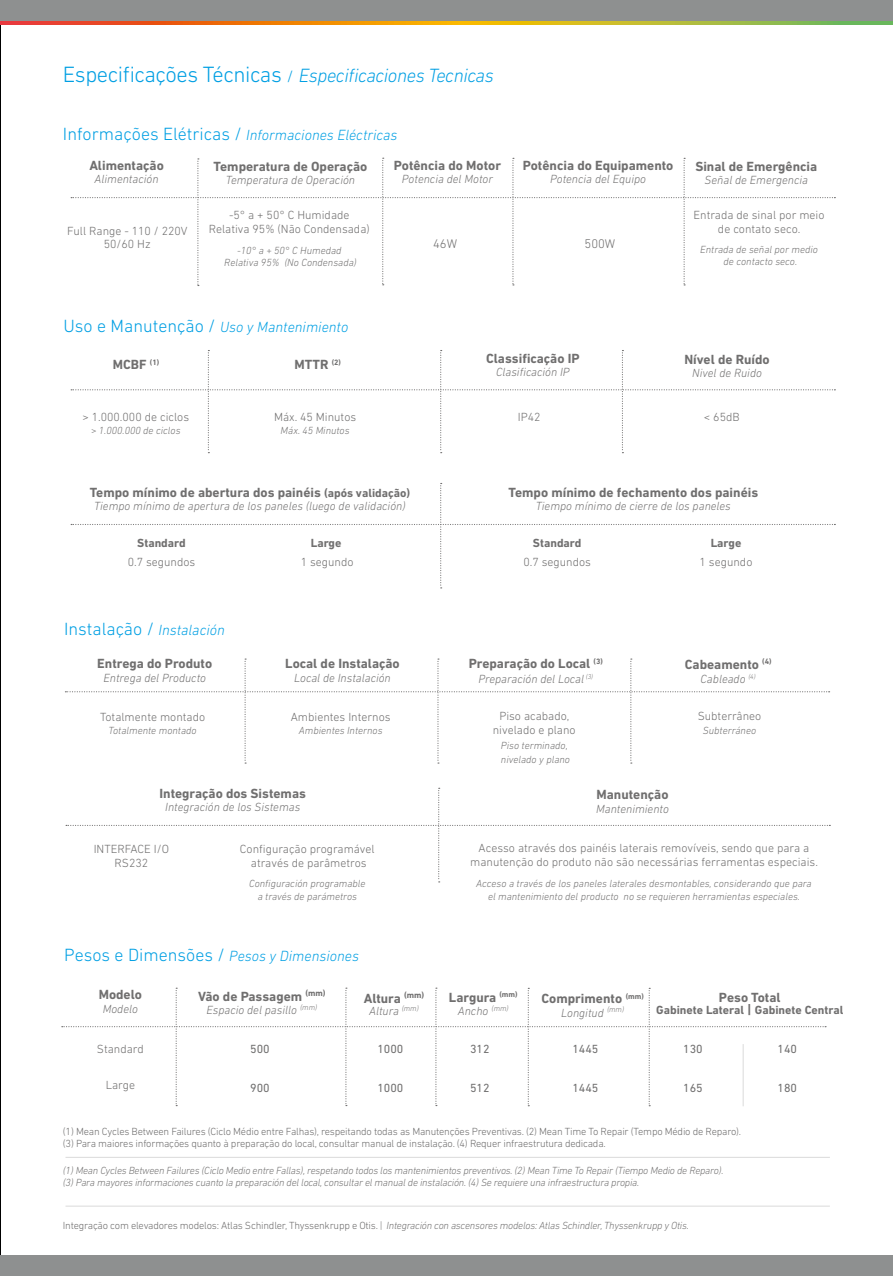
<style>
.page{position:relative;width:893px;height:1276px;background:#fff}
.page>*{position:absolute;margin:0;border:0;box-sizing:border-box;transform-origin:0 0}
.t1{font:italic 300 19.5px "DIN Next LT Pro";letter-spacing:-.02em;color:#009fe3}
.t2{font:300 18px "DIN Next LT Pro";color:#009fe3}
.t3{font:italic 300 15px "DIN Next LT Pro";color:#009fe3}
.t4{font:700 13.5px "DIN Next LT Pro";color:#706f6f}
.t5{font:300 12.75px "DIN Next LT Pro";color:#706f6f}
.t6{font:300 12px/13.5px "DIN Next LT Pro";color:#706f6f;text-align:center}
.t7{font:italic 300 12px "DIN Next LT Pro";color:#706f6f}
.t8{font:700 12px "DIN Next LT Pro";color:#706f6f}
.t9{font:12px "DIN Next LT Pro";color:#706f6f}
.t10{font:italic 300 10.5px/12px "DIN Next LT Pro";letter-spacing:-.02em;color:#706f6f}
.t11{font:italic 300 10.5px/13.5px "DIN Next LT Pro";color:#706f6f;text-align:center}
.t12{font:300 10.5px/12px "DIN Next LT Pro";letter-spacing:-.02em;color:#706f6f}
.s1{font-style:normal;font-size:22.5px}
.s2{font-style:normal;font-size:16.5px}
.s3{font-style:normal;font-size:18px}
.s4{font-size:12px}
.s5{font-style:italic;font-size:15px}
.s6{font-size:13.5px}
.s7{font-style:normal}
</style>
<div class="page">
<svg style="left:71px;top:158px;width:764px;height:128px"></svg>
<svg style="left:71px;top:350px;width:764px;height:103px"></svg>
<svg style="left:71px;top:483px;width:764px;height:105px"></svg>
<svg style="left:62px;top:987px;width:764px;height:119px"></svg>
<svg style="left:66px;top:787px;width:764px;height:95px"></svg>
<svg style="left:65px;top:658px;width:765px;height:105px"></svg>
<hr style="left:743px;top:1044px;width:1px;height:62px;background:#dadada">
<hr style="left:65px;top:1157px;width:765px;height:1px;background:#dadada">
<hr style="left:65px;top:1205px;width:765px;height:1px;background:#dadada">
<div style="left:0;top:1256px;width:893px;height:20px;background:#8e9090"></div>
<svg style="left:0;top:20px;width:893px;height:5px;background:#c39337"></svg>
<div style="left:0;top:0;width:893px;height:20px;background:#8e9090"></div>
<h1 class="t1" style="left:63px;top:64px;width:432px"><span class="s1">Especificações Técnicas</span> <span class="s2">/</span> Especificaciones Tecnicas</h1>
<p class="t3" style="left:63px;top:126px;width:336px"><span class="s3">Informações Elétricas /</span> Informaciones Eléctricas</p>
<p class="t4" style="left:89px;top:157px;width:76px">Alimentação</p>
<p class="t7" style="left:95px;top:172px;width:65px">Alimentación</p>
<p class="t4" style="left:214px;top:158px;width:155px">Temperatura de Operação</p>
<p class="t7" style="left:226px;top:173px;width:131px">Temperatura de Operación</p>
<p class="t4" style="left:394px;top:157px;width:109px">Potência do Motor</p>
<p class="t7" style="left:402px;top:172px;width:93px">Potencia del Motor</p>
<p class="t4" style="left:523px;top:157px;width:152px">Potência do Equipamento</p>
<p class="t7" style="left:550px;top:172px;width:97px">Potencia del Equipo</p>
<p class="t6" style="left:67px;top:224px;width:122px">Full Range - 110 / 220V<br>50/60 Hz</p>
<p class="t6" style="left:209px;top:208px;width:163px">-5° a + 50° C Humidade<br>Relativa 95% (Não Condensada)</p>
<p class="t11" style="left:224px;top:244px;width:134px;line-height:12px">-10° a + 50° C Humedad<br>Relativa 95% (No Condensada)</p>
<p class="t5" style="left:433px;top:237px;width:25px">46W</p>
<p class="t5" style="left:585px;top:237px;width:32px">500W</p>
<p class="t4" style="left:695px;top:158px;width:124px">Sinal de Emergência</p>
<p class="t7" style="left:705px;top:173px;width:105px">Señal de Emergencia</p>
<p class="t6" style="left:693px;top:208px;width:133px">Entrada de sinal por meio de contato seco.</p>
<p class="t11" style="left:700px;top:243px;width:119px;line-height:12px">Entrada de señal por medio de contacto seco.</p>
<p class="t3" style="left:64px;top:318px;width:286px"><span class="s3">Uso e Manutenção /</span> Uso y Mantenimiento</p>
<p class="t4" style="left:113px;top:356px;width:48px">MCBF <sup>(1)</sup></p>
<p class="t4" style="left:294px;top:356px;width:48px">MTTR <sup>(2)</sup></p>
<p class="t4" style="left:486px;top:350px;width:95px">Classificação IP</p>
<p class="t7" style="left:496px;top:365px;width:75px">Clasificación IP</p>
<p class="t4" style="left:684px;top:351px;width:87px">Nível de Ruído</p>
<p class="t7" style="left:692px;top:366px;width:71px">Nivel de Ruido</p>
<p class="t6" style="left:82px;top:410px;width:108px">&gt; 1.000.000 de ciclos</p>
<p class="t11" style="left:91px;top:424px;width:91px">&gt; 1.000.000 de ciclos</p>
<p class="t6" style="left:274px;top:410px;width:84px">Máx. 45 Minutos</p>
<p class="t11" style="left:281px;top:424px;width:70px">Máx. 45 Minutos</p>
<p class="t6" style="left:518px;top:409px;width:24px">IP42</p>
<p class="t6" style="left:704px;top:410px;width:37px">&lt; 65dB</p>
<p class="t4" style="left:90px;top:484px;width:322px">Tempo mínimo de abertura dos painéis <span class="s4">(após validação)</span></p>
<p class="t7" style="left:94px;top:499px;width:313px">Tiempo mínimo de apertura de los paneles (luego de validación)</p>
<p class="t4" style="left:509px;top:484px;width:251px">Tempo mínimo de fechamento dos painéis</p>
<p class="t7" style="left:536px;top:499px;width:196px">Tiempo mínimo de cierre de los paneles</p>
<p class="t8" style="left:137px;top:536px;width:50px">Standard</p>
<p class="t8" style="left:311px;top:536px;width:32px">Large</p>
<p class="t8" style="left:533px;top:536px;width:50px">Standard</p>
<p class="t8" style="left:711px;top:535px;width:32px">Large</p>
<p class="t6" style="left:128px;top:554px;width:69px">0.7 segundos</p>
<p class="t6" style="left:301px;top:554px;width:54px">1 segundo</p>
<p class="t6" style="left:523px;top:554px;width:69px">0.7 segundos</p>
<p class="t6" style="left:700px;top:554px;width:54px">1 segundo</p>
<h2 class="t2" style="left:64px;top:618px;width:162px">Instalação / <span class="s5">Instalación</span></h2>
<p class="t4" style="left:97px;top:656px;width:116px">Entrega do Produto</p>
<p class="t7" style="left:103px;top:671px;width:104px">Entrega del Producto</p>
<p class="t4" style="left:285px;top:656px;width:116px">Local de Instalação</p>
<p class="t7" style="left:294px;top:671px;width:98px">Local de Instalación</p>
<p class="t4" style="left:469px;top:656px;width:136px">Preparação do Local <sup>(3)</sup></p>
<p class="t7" style="left:478px;top:672px;width:116px">Preparación del Local <sup>(3)</sup></p>
<p class="t4" style="left:685px;top:656px;width:88px">Cabeamento <sup>(4)</sup></p>
<p class="t7" style="left:700px;top:672px;width:57px">Cableado <sup>(4)</sup></p>
<p class="t6" style="left:100px;top:710px;width:107px">Totalmente montado</p>
<p class="t11" style="left:109px;top:724px;width:89px">Totalmente montado</p>
<p class="t6" style="left:291px;top:710px;width:101px">Ambientes Internos</p>
<p class="t11" style="left:299px;top:724px;width:85px">Ambientes Internos</p>
<p class="t6" style="left:493px;top:709px;width:84px">Piso acabado, nivelado e plano</p>
<p class="t11" style="left:501px;top:739px;width:71px;text-align:left">Piso terminado, nivelado y plano</p>
<p class="t6" style="left:698px;top:709px;width:65px">Subterrâneo</p>
<p class="t11" style="left:703px;top:723px;width:55px">Subterráneo</p>
<p class="t4" style="left:160px;top:785px;width:148px">Integração dos Sistemas</p>
<p class="t7" style="left:165px;top:800px;width:136px">Integración de los Sistemas</p>
<p class="t4" style="left:596px;top:786px;width:73px">Manutenção</p>
<p class="t7" style="left:596px;top:801px;width:74px">Mantenimiento</p>
<p class="t6" style="left:94px;top:842px;width:77px">INTERFACE I/O<br>RS232</p>
<p class="t6" style="left:240px;top:842px;width:136px">Configuração programável através de parâmetros</p>
<p class="t11" style="left:249px;top:876px;width:118px">Configuración programable a través de parámetros</p>
<p class="t6" style="left:470px;top:841px;width:349px">Acesso através dos painéis laterais removíveis, sendo que para a manutenção do produto não são necessárias ferramentas especiais.</p>
<p class="t11" style="left:476px;top:876px;width:337px">Acceso a través de los paneles laterales desmontables, considerando que para el mantenimiento del producto no se requieren herramientas especiales.</p>
<p class="t3" style="left:64px;top:947px;width:296px"><span class="s3">Pesos e Dimensões /</span> Pesos y Dimensiones</p>
<p class="t4" style="left:99px;top:987px;width:45px">Modelo</p>
<p class="t7" style="left:103px;top:1002px;width:37px">Modelo</p>
<p class="t4" style="left:198px;top:988px;width:129px">Vão de Passagem <sup>(mm)</sup></p>
<p class="t7" style="left:206px;top:1003px;width:112px">Espacio del pasillo <sup>(mm)</sup></p>
<p class="t4" style="left:364px;top:991px;width:62px">Altura <sup>(mm)</sup></p>
<p class="t7" style="left:369px;top:1004px;width:51px">Altura <sup>(mm)</sup></p>
<p class="t4" style="left:449px;top:989px;width:70px">Largura <sup>(mm)</sup></p>
<p class="t7" style="left:458px;top:1004px;width:52px">Ancho <sup>(mm)</sup></p>
<p class="t4" style="left:541px;top:991px;width:104px">Comprimento <sup>(mm)</sup></p>
<p class="t7" style="left:561px;top:1006px;width:65px">Longitud <sup>(mm)</sup></p>
<p class="t4" style="left:719px;top:989px;width:63px">Peso Total</p>
<p class="t8" style="left:656px;top:1002px;width:189px">Gabinete Lateral <span class="s6">|</span> Gabinete Central</p>
<p class="t6" style="left:97px;top:1042px;width:48px">Standard</p>
<p class="t6" style="left:106px;top:1078px;width:31px">Large</p>
<p class="t9" style="left:250px;top:1042px;width:21px">500</p>
<p class="t9" style="left:250px;top:1081px;width:21px">900</p>
<p class="t9" style="left:377px;top:1042px;width:28px">1000</p>
<p class="t9" style="left:377px;top:1081px;width:28px">1000</p>
<p class="t9" style="left:470px;top:1042px;width:21px">312</p>
<p class="t9" style="left:470px;top:1081px;width:21px">512</p>
<p class="t9" style="left:572px;top:1042px;width:28px">1445</p>
<p class="t9" style="left:572px;top:1081px;width:28px">1445</p>
<p class="t9" style="left:683px;top:1042px;width:21px">130</p>
<p class="t9" style="left:683px;top:1081px;width:21px">165</p>
<p class="t9" style="left:777px;top:1042px;width:21px">140</p>
<p class="t9" style="left:777px;top:1081px;width:21px">180</p>
<p class="t12" style="left:63px;top:1125px;width:680px">(1) Mean Cycles Between Failures (Ciclo Médio entre Falhas), respeitando todas as Manutenções Preventivas. (2) Mean Time To Repair (Tempo Médio de Reparo). (3) Para maiores informações quanto à preparação do local, consultar manual de instalação. (4) Requer infraestrutura dedicada.</p>
<p class="t10" style="left:63px;top:1164px;width:662px">(1) Mean Cycles Between Failures (Ciclo Medio entre Fallas), respetando todos los mantenimientos preventivos. (2) Mean Time To Repair (Tiempo Medio de Reparo). (3) Para mayores informaciones cuanto la preparación del local, consultar el manual de instalación. (4) Se requiere una infraestructura propia.</p>
<p class="t10" style="left:63px;top:1219px;width:627px"><span class="s7">Integração com elevadores modelos: Atlas Schindler, Thyssenkrupp e Otis.</span> | Integración con ascensores modelos: Atlas Schindler, Thyssenkrupp y Otis.</p>
</div>
